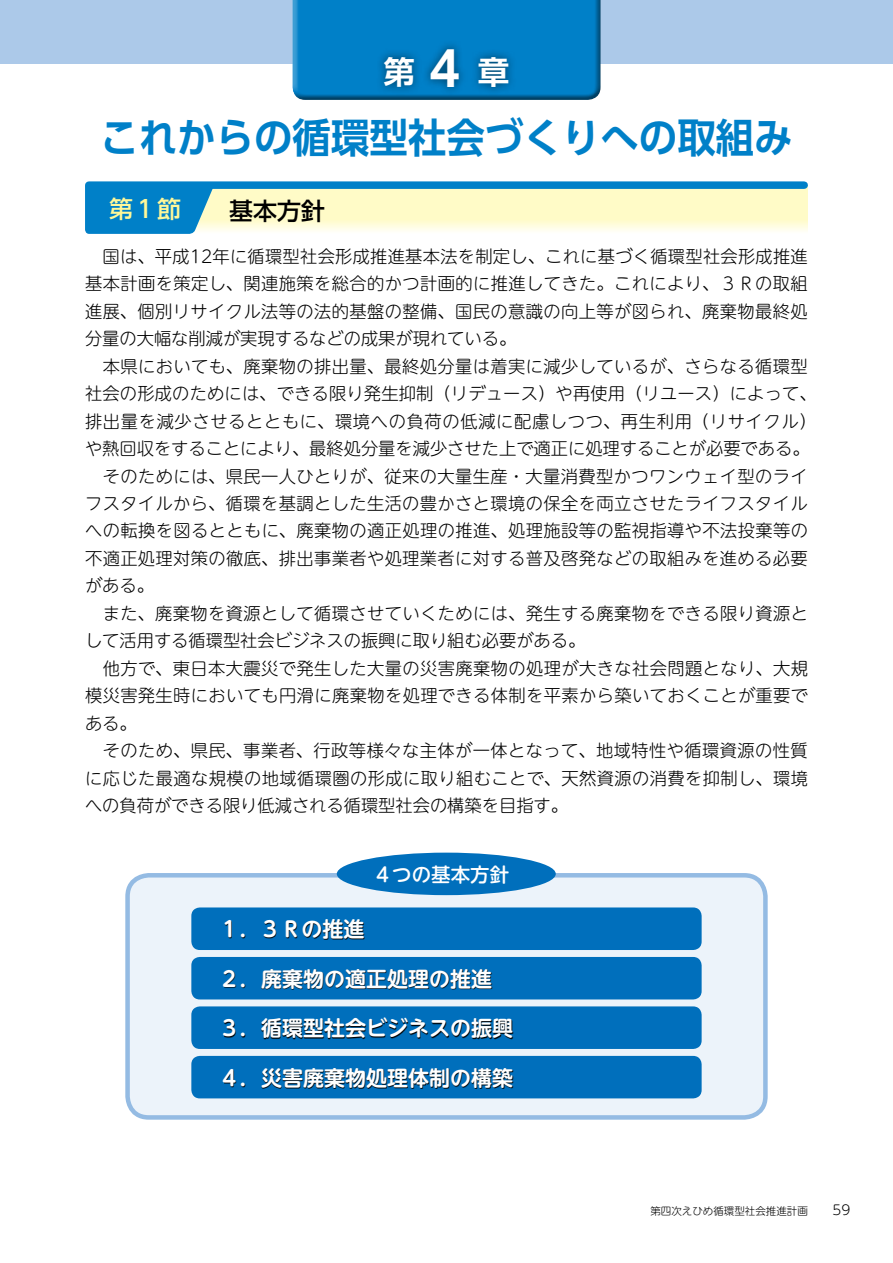
<style>
.page{position:relative;width:893px;height:1263px;background:#fff}
.page>*{position:absolute;margin:0;border:0;box-sizing:border-box;transform-origin:0 0}
.t1{font:700 40.5px "UD Shin Go Pro De";color:#0080c8;scale:.95 1}
.t2{font:700 31.5px "UD Shin Go NT Pro De";color:#fff}
.t3{font:500 24px "UD Shin Go Pro";color:#000}
.t4{font:700 21px "UD Shin M Go Pro De";color:#fff}
.t5{font:500 19.5px "UD Shin M Go Pro";color:#fff}
.t6{font:300 17.25px/27.5px "UD Shin M Go Pro";letter-spacing:.025em;color:#000}
.t7{font:300 13.5px "UD Shin M Go Pro";color:#000}
.t8{font:300 10.5px "UD Shin M Go Pro";color:#000}
.s1{font-size:47.25px}
.s2{color:#fff899}
</style>
<div class="page">
<div style="left:0;top:0;width:893px;height:64px;background:#acc9e9"></div>
<div style="left:291px;top:0;width:311px;height:102px;background:#000;opacity:.5"></div>
<div style="left:375px;top:40px;width:143px;height:57px;background:#000;opacity:.55"></div>
<svg style="left:215px;top:185px;width:593px;height:46px;background:#fefbcd"></svg>
<svg style="left:85px;top:183px;width:130px;height:51px;background:#188bc9"></svg>
<div style="left:89px;top:181px;width:715px;height:8px;background:#0080c8"></div>
<div style="left:128px;top:875px;width:637px;height:242px;background:#ecf3fa;border-radius:21px"></div>
<div style="left:125px;top:873px;width:643px;height:247px;border:4px solid #94bbe3;border-radius:21px"></div>
<div style="left:191px;top:907px;width:511px;height:43px;background:#006fbc;border-radius:9px"></div>
<div style="left:191px;top:957px;width:511px;height:42px;background:#006fbc;border-radius:9px"></div>
<div style="left:191px;top:1006px;width:511px;height:43px;background:#006fbc;border-radius:9px"></div>
<div style="left:191px;top:1056px;width:511px;height:42px;background:#006fbc;border-radius:9px"></div>
<svg style="left:224px;top:920px;width:289px;height:169px"></svg>
<div style="left:337px;top:853px;width:219px;height:42px;background:#006fbc;border-radius:50%"></div>
<h2 class="t2" style="left:384px;top:46px;width:127px">第<span class="s1">4</span>章</h2>
<h1 class="t1" style="left:100px;top:104px;width:731px">これからの循環型社会づくりへの取組み</h1>
<h3 class="t3" style="left:109px;top:191px;width:217px"><span class="s2">第１節</span> 　基本方針</h3>
<p class="t6" style="left:85px;top:242px;width:733px">　国は、平成12年に循環型社会形成推進基本法を制定し、これに基づく循環型社会形成推進基本計画を策定し、関連施策を総合的かつ計画的に推進してきた。これにより、３Ｒの取組進展、個別リサイクル法等の法的基盤の整備、国民の意識の向上等が図られ、廃棄物最終処分量の大幅な削減が実現するなどの成果が現れている。<br>　本県においても、廃棄物の排出量、最終処分量は着実に減少しているが、さらなる循環型社会の形成のためには、できる限り発生抑制（リデュース）や再使用（リユース）によって、排出量を減少させるとともに、環境への負荷の低減に配慮しつつ、再生利用（リサイクル）や熱回収をすることにより、最終処分量を減少させた上で適正に処理することが必要である。　そのためには、県民一人ひとりが、従来の大量生産・大量消費型かつワンウェイ型のライフスタイルから、循環を基調とした生活の豊かさと環境の保全を両立させたライフスタイルへの転換を図るとともに、廃棄物の適正処理の推進、処理施設等の監視指導や不法投棄等の不適正処理対策の徹底、排出事業者や処理業者に対する普及啓発などの取組みを進める必要がある。<br>　また、廃棄物を資源として循環させていくためには、発生する廃棄物をできる限り資源として活用する循環型社会ビジネスの振興に取り組む必要がある。<br>　他方で、東日本大震災で発生した大量の災害廃棄物の処理が大きな社会問題となり、大規模災害発生時においても円滑に廃棄物を処理できる体制を平素から築いておくことが重要である。<br>　そのため、県民、事業者、行政等様々な主体が一体となって、地域特性や循環資源の性質に応じた最適な規模の地域循環圏の形成に取り組むことで、天然資源の消費を抑制し、環境への負荷ができる限り低減される循環型社会の構築を目指す。</p>
<p class="t5" style="left:373px;top:858px;width:138px">４つの基本方針</p>
<p class="t4" style="left:219px;top:912px;width:147px">１． ３Ｒの推進</p>
<p class="t4" style="left:219px;top:962px;width:275px">２．廃棄物の適正処理の推進</p>
<p class="t4" style="left:219px;top:1011px;width:296px">３．循環型社会ビジネスの振興</p>
<p class="t4" style="left:219px;top:1061px;width:296px">４．災害廃棄物処理体制の構築</p>
<p class="t8" style="left:650px;top:1202px;width:159px">第四次えひめ循環型社会推進計画</p>
<p class="t7" style="left:833px;top:1199px;width:19px">59</p>
</div>
